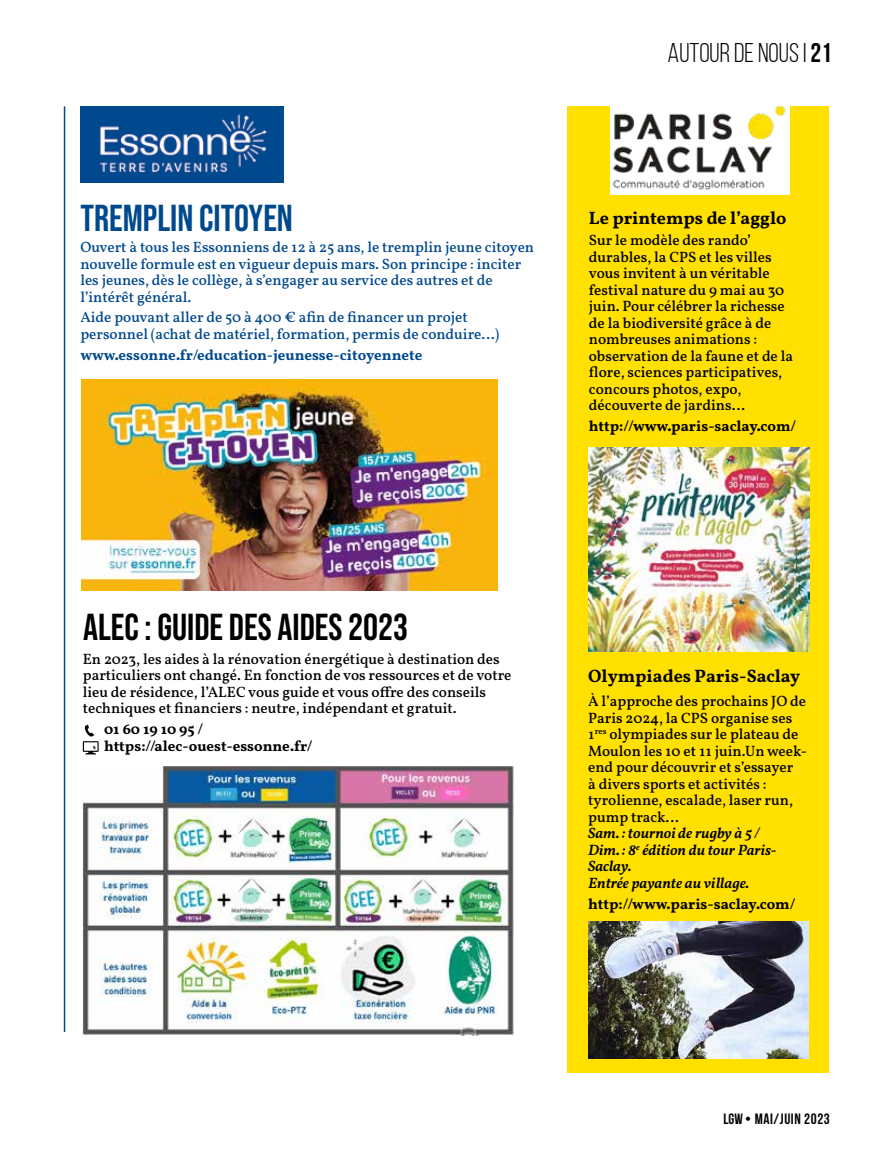
<style>
.page{position:relative;width:893px;height:1149px;background:#fff}
.page>*{position:absolute;margin:0;border:0;box-sizing:border-box;transform-origin:0 0}
.t1{font:37.5px "Bebas Neue";color:#000}
.t2{font:37.5px "Bebas Neue";color:#00498e}
.t3{font:27px "Bebas Neue";color:#000}
.t4{font:700 18px "Vollkorn";color:#000}
.t5{font:500 15px/16.5px "Vollkorn";color:#000}
.t6{font:500 15px/16.5px "Vollkorn";color:#00498e}
.t7{font:700 15px/16.5px "Vollkorn";color:#000}
.t8{font:italic 15px/16.5px "Vollkorn";color:#000}
.t9{font:700 15px "Vollkorn";color:#00498e}
.t10{font:700 15px "Bebas Neue";letter-spacing:.04em;color:#000}
.s1{font-weight:700}
</style>
<div class="page">
<img style="left:82px;top:379px;width:415px;height:211px">
<img style="left:80px;top:106px;width:204px;height:77px">
<hr style="left:64px;top:106px;width:1px;height:925px;background:#00498e">
<img style="left:83px;top:766px;width:432px;height:269px">
<div style="left:568px;top:106px;width:261px;height:965px;background:#ffe001"></div>
<img style="left:610px;top:105px;width:179px;height:90px">
<img style="left:589px;top:448px;width:220px;height:203px">
<img style="left:588px;top:921px;width:221px;height:137px">
<svg style="left:83px;top:724px;width:16px;height:30px"></svg>
<h2 class="t3" style="left:668px;top:38px;width:166px">AUTOUR DE NOUS I <span class="s1">21</span></h2>
<h1 class="t2" style="left:80px;top:197px;width:214px">TREMPLIN CITOYEN</h1>
<p class="t6" style="left:80px;top:238px;width:455px">Ouvert à tous les Essonniens de 12 à 25 ans, le tremplin jeune citoyen nouvelle formule est en vigueur depuis mars. Son principe : inciter les jeunes, dès le collège, à s’engager au service des autres et de l’intérêt général.</p>
<p class="t6" style="left:80px;top:308px;width:420px">Aide pouvant aller de 50 à 400 € afin de financer un projet personnel (achat de matériel, formation, permis de conduire…)</p>
<p class="t9" style="left:80px;top:343px;width:343px">www.essonne.fr/education-jeunesse-citoyennete</p>
<p class="t4" style="left:589px;top:204px;width:199px">Le printemps de l’agglo</p>
<p class="t5" style="left:589px;top:231px;width:206px">Sur le modèle des rando’ durables, la CPS et les villes vous invitent à un véritable festival nature du 9 mai au 30 juin. Pour célébrer la richesse de la biodiversité grâce à de nombreuses animations : observation de la faune et de la flore, sciences participatives, concours photos, expo, découverte de jardins…</p>
<p class="t7" style="left:589px;top:416px;width:209px">http://www.paris-saclay.com/</p>
<h1 class="t1" style="left:83px;top:605px;width:327px">ALEC : GUIDE DES AIDES 2023</h1>
<p class="t5" style="left:83px;top:649px;width:430px">En 2023, les aides à la rénovation énergétique à destination des particuliers ont changé. En fonction de vos ressources et de votre lieu de résidence, l’ALEC vous guide et vous offre des conseils techniques et financiers : neutre, indépendant et gratuit.</p>
<p class="t7" style="left:104px;top:719px;width:210px">01 60 19 10 95 / https://alec-ouest-essonne.fr/</p>
<p class="t4" style="left:588px;top:662px;width:214px">Olympiades Paris-Saclay</p>
<p class="t5" style="left:588px;top:691px;width:221px">À l’approche des prochains JO de<br>Paris 2024, la CPS organise ses<br>1<sup>res</sup> olympiades sur le plateau de<br>Moulon les 10 et 11 juin.Un week&shy;end pour découvrir et s’essayer<br>à divers sports et activités : tyrolienne, escalade, laser run, pump track...</p>
<p class="t8" style="left:588px;top:823px;width:190px">Sam. : tournoi de rugby à 5 /<br>Dim. : 8<sup>e</sup> édition du tour Paris-<br>Saclay.<br>Entrée payante au village.</p>
<p class="t7" style="left:588px;top:894px;width:209px">http://www.paris-saclay.com/</p>
<p class="t10" style="left:723px;top:1110px;width:108px">LGW • MAI/JUIN 2023</p>
</div>
